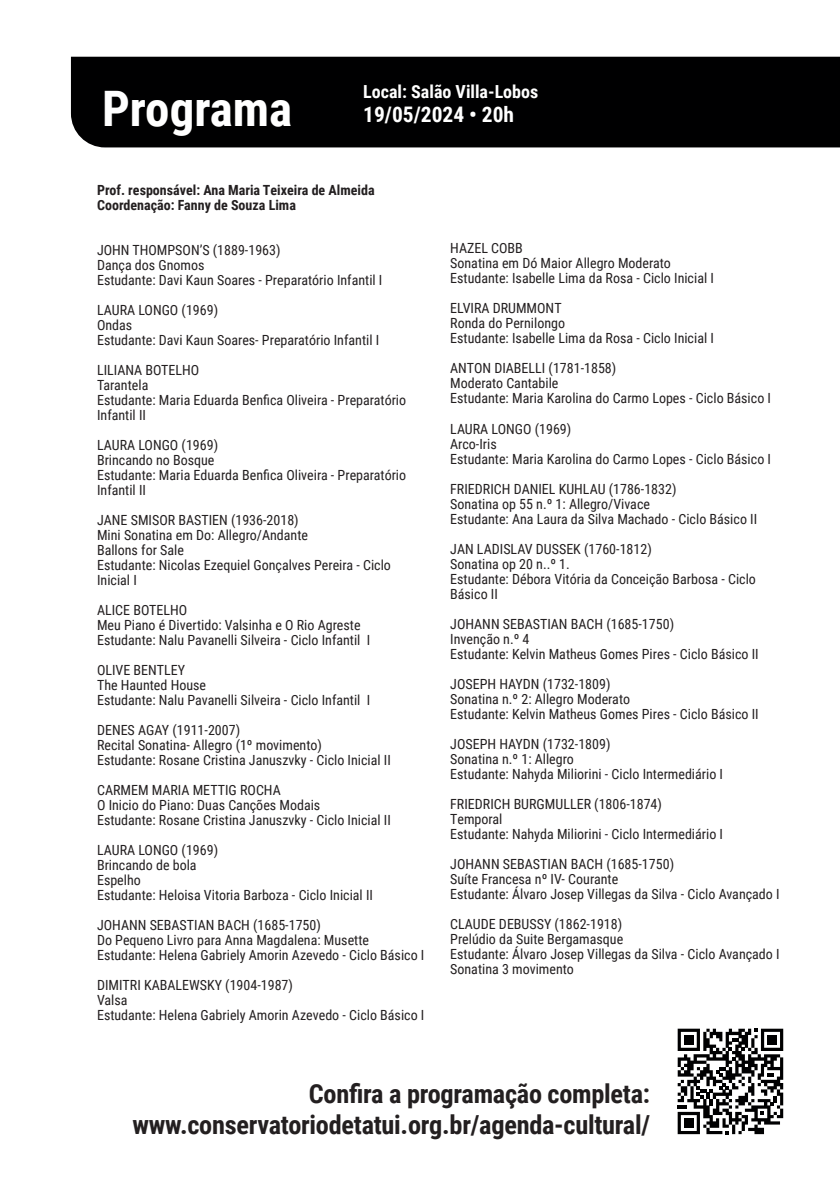
<style>
.page{position:relative;width:840px;height:1191px;background:#fff}
.page>*{position:absolute;margin:0;border:0;box-sizing:border-box;transform-origin:0 0}
.t1{font:700 49px "Roboto Condensed";color:#fff}
.Texto{font:700 26.2px "Roboto Condensed";letter-spacing:-.01em;color:#231f20}
.titulo_programa{font:700 21.4px "Roboto Condensed";color:#fff}
.titulo_programa-2{font:700 18px "Roboto Condensed";color:#fff}
.titulo_programa-3{font:14px "Roboto Condensed";color:#231f20}
.titulo_programa-4{font:700 14px "Roboto Condensed";color:#231f20}
</style>
<div class="page">
<div style="left:71px;top:57px;width:768px;height:90px;background:#000001"></div>
<svg style="left:677px;top:1028px;width:105px;height:106px"></svg>
<p class="t1" style="left:102px;top:74px;width:192px">Programa</p>
<p class="titulo_programa-2" style="left:363px;top:79px;width:176px">Local: Salão Villa-Lobos</p>
<p class="titulo_programa" style="left:363px;top:99px;width:152px">19/05/2024 • 20h</p>
<p class="titulo_programa-4" style="left:97px;top:180px;width:279px">Prof. responsável: Ana Maria Teixeira de Almeida</p>
<p class="titulo_programa-4" style="left:97px;top:195px;width:200px">Coordenação: Fanny de Souza Lima</p>
<p class="titulo_programa-3" style="left:97px;top:240px;width:185px">JOHN THOMPSON’S (1889-1963)</p>
<p class="titulo_programa-3" style="left:97px;top:255px;width:109px">Dança dos Gnomos</p>
<p class="titulo_programa-3" style="left:97px;top:270px;width:287px">Estudante: Davi Kaun Soares - Preparatório Infantil I</p>
<p class="titulo_programa-3" style="left:97px;top:300px;width:122px">LAURA LONGO (1969)</p>
<p class="titulo_programa-3" style="left:97px;top:315px;width:37px">Ondas</p>
<p class="titulo_programa-3" style="left:97px;top:330px;width:283px">Estudante: Davi Kaun Soares- Preparatório Infantil I</p>
<p class="titulo_programa-3" style="left:97px;top:360px;width:104px">LILIANA BOTELHO</p>
<p class="titulo_programa-3" style="left:97px;top:375px;width:53px">Tarantela</p>
<p class="titulo_programa-3" style="left:97px;top:390px;width:310px">Estudante: Maria Eduarda Benfica Oliveira - Preparatório</p>
<p class="titulo_programa-3" style="left:97px;top:405px;width:50px">Infantil II</p>
<p class="titulo_programa-3" style="left:97px;top:435px;width:122px">LAURA LONGO (1969)</p>
<p class="titulo_programa-3" style="left:97px;top:450px;width:119px">Brincando no Bosque</p>
<p class="titulo_programa-3" style="left:97px;top:465px;width:310px">Estudante: Maria Eduarda Benfica Oliveira - Preparatório</p>
<p class="titulo_programa-3" style="left:97px;top:480px;width:50px">Infantil II</p>
<p class="titulo_programa-3" style="left:97px;top:510px;width:203px">JANE SMISOR BASTIEN (1936-2018)</p>
<p class="titulo_programa-3" style="left:97px;top:525px;width:212px">Mini Sonatina em Do: Allegro/Andante</p>
<p class="titulo_programa-3" style="left:97px;top:540px;width:88px">Ballons for Sale</p>
<p class="titulo_programa-3" style="left:97px;top:555px;width:295px">Estudante: Nicolas Ezequiel Gonçalves Pereira - Ciclo</p>
<p class="titulo_programa-3" style="left:97px;top:570px;width:41px">Inicial I</p>
<p class="titulo_programa-3" style="left:97px;top:600px;width:92px">ALICE BOTELHO</p>
<p class="titulo_programa-3" style="left:97px;top:615px;width:265px">Meu Piano é Divertido: Valsinha e O Rio Agreste</p>
<p class="titulo_programa-3" style="left:97px;top:630px;width:275px">Estudante: Nalu Pavanelli Silveira - Ciclo Infantil I</p>
<p class="titulo_programa-3" style="left:97px;top:660px;width:90px">OLIVE BENTLEY</p>
<p class="titulo_programa-3" style="left:97px;top:675px;width:110px">The Haunted House</p>
<p class="titulo_programa-3" style="left:97px;top:690px;width:275px">Estudante: Nalu Pavanelli Silveira - Ciclo Infantil I</p>
<p class="titulo_programa-3" style="left:97px;top:720px;width:144px">DENES AGAY (1911-2007)</p>
<p class="titulo_programa-3" style="left:97px;top:735px;width:226px">Recital Sonatina- Allegro (1º movimento)</p>
<p class="titulo_programa-3" style="left:97px;top:750px;width:295px">Estudante: Rosane Cristina Januszvky - Ciclo Inicial II</p>
<p class="titulo_programa-3" style="left:97px;top:780px;width:185px">CARMEM MARIA METTIG ROCHA</p>
<p class="titulo_programa-3" style="left:97px;top:795px;width:225px">O Inicio do Piano: Duas Canções Modais</p>
<p class="titulo_programa-3" style="left:97px;top:810px;width:295px">Estudante: Rosane Cristina Januszvky - Ciclo Inicial II</p>
<p class="titulo_programa-3" style="left:97px;top:840px;width:122px">LAURA LONGO (1969)</p>
<p class="titulo_programa-3" style="left:97px;top:855px;width:101px">Brincando de bola</p>
<p class="titulo_programa-3" style="left:97px;top:870px;width:45px">Espelho</p>
<p class="titulo_programa-3" style="left:97px;top:885px;width:277px">Estudante: Heloisa Vitoria Barboza - Ciclo Inicial II</p>
<p class="titulo_programa-3" style="left:97px;top:915px;width:225px">JOHANN SEBASTIAN BACH (1685-1750)</p>
<p class="titulo_programa-3" style="left:97px;top:930px;width:273px">Do Pequeno Livro para Anna Magdalena: Musette</p>
<p class="titulo_programa-3" style="left:97px;top:945px;width:329px">Estudante: Helena Gabriely Amorin Azevedo - Ciclo Básico I</p>
<p class="titulo_programa-3" style="left:97px;top:975px;width:197px">DIMITRI KABALEWSKY (1904-1987)</p>
<p class="titulo_programa-3" style="left:97px;top:990px;width:32px">Valsa</p>
<p class="titulo_programa-3" style="left:97px;top:1005px;width:329px">Estudante: Helena Gabriely Amorin Azevedo - Ciclo Básico I</p>
<p class="titulo_programa-3" style="left:450px;top:239px;width:74px">HAZEL COBB</p>
<p class="titulo_programa-3" style="left:450px;top:254px;width:222px">Sonatina em Dó Maior Allegro Moderato</p>
<p class="titulo_programa-3" style="left:450px;top:269px;width:265px">Estudante: Isabelle Lima da Rosa - Ciclo Inicial I</p>
<p class="titulo_programa-3" style="left:450px;top:299px;width:113px">ELVIRA DRUMMONT</p>
<p class="titulo_programa-3" style="left:450px;top:314px;width:116px">Ronda do Pernilongo</p>
<p class="titulo_programa-3" style="left:450px;top:329px;width:265px">Estudante: Isabelle Lima da Rosa - Ciclo Inicial I</p>
<p class="titulo_programa-3" style="left:450px;top:359px;width:167px">ANTON DIABELLI (1781-1858)</p>
<p class="titulo_programa-3" style="left:450px;top:374px;width:110px">Moderato Cantabile</p>
<p class="titulo_programa-3" style="left:450px;top:389px;width:322px">Estudante: Maria Karolina do Carmo Lopes - Ciclo Básico I</p>
<p class="titulo_programa-3" style="left:450px;top:419px;width:122px">LAURA LONGO (1969)</p>
<p class="titulo_programa-3" style="left:450px;top:434px;width:48px">Arco-Iris</p>
<p class="titulo_programa-3" style="left:450px;top:449px;width:322px">Estudante: Maria Karolina do Carmo Lopes - Ciclo Básico I</p>
<p class="titulo_programa-3" style="left:450px;top:479px;width:228px">FRIEDRICH DANIEL KUHLAU (1786-1832)</p>
<p class="titulo_programa-3" style="left:450px;top:494px;width:201px">Sonatina op 55 n.º 1: Allegro/Vivace</p>
<p class="titulo_programa-3" style="left:450px;top:509px;width:308px">Estudante: Ana Laura da Silva Machado - Ciclo Básico II</p>
<p class="titulo_programa-3" style="left:450px;top:539px;width:203px">JAN LADISLAV DUSSEK (1760-1812)</p>
<p class="titulo_programa-3" style="left:450px;top:554px;width:121px">Sonatina op 20 n..º 1.</p>
<p class="titulo_programa-3" style="left:450px;top:569px;width:307px">Estudante: Débora Vitória da Conceição Barbosa - Ciclo</p>
<p class="titulo_programa-3" style="left:450px;top:584px;width:49px">Básico II</p>
<p class="titulo_programa-3" style="left:450px;top:614px;width:225px">JOHANN SEBASTIAN BACH (1685-1750)</p>
<p class="titulo_programa-3" style="left:450px;top:629px;width:81px">Invenção n.º 4</p>
<p class="titulo_programa-3" style="left:450px;top:644px;width:310px">Estudante: Kelvin Matheus Gomes Pires - Ciclo Básico II</p>
<p class="titulo_programa-3" style="left:450px;top:674px;width:162px">JOSEPH HAYDN (1732-1809)</p>
<p class="titulo_programa-3" style="left:450px;top:689px;width:181px">Sonatina n.º 2: Allegro Moderato</p>
<p class="titulo_programa-3" style="left:450px;top:704px;width:310px">Estudante: Kelvin Matheus Gomes Pires - Ciclo Básico II</p>
<p class="titulo_programa-3" style="left:450px;top:734px;width:162px">JOSEPH HAYDN (1732-1809)</p>
<p class="titulo_programa-3" style="left:450px;top:749px;width:125px">Sonatina n.º 1: Allegro</p>
<p class="titulo_programa-3" style="left:450px;top:764px;width:274px">Estudante: Nahyda Miliorini - Ciclo Intermediário I</p>
<p class="titulo_programa-3" style="left:450px;top:794px;width:213px">FRIEDRICH BURGMULLER (1806-1874)</p>
<p class="titulo_programa-3" style="left:450px;top:809px;width:54px">Temporal</p>
<p class="titulo_programa-3" style="left:450px;top:824px;width:274px">Estudante: Nahyda Miliorini - Ciclo Intermediário I</p>
<p class="titulo_programa-3" style="left:450px;top:854px;width:225px">JOHANN SEBASTIAN BACH (1685-1750)</p>
<p class="titulo_programa-3" style="left:450px;top:869px;width:169px">Suíte Francesa nº IV- Courante</p>
<p class="titulo_programa-3" style="left:450px;top:884px;width:331px">Estudante: Álvaro Josep Villegas da Silva - Ciclo Avançado I</p>
<p class="titulo_programa-3" style="left:450px;top:914px;width:173px">CLAUDE DEBUSSY (1862-1918)</p>
<p class="titulo_programa-3" style="left:450px;top:929px;width:174px">Prelúdio da Suite Bergamasque</p>
<p class="titulo_programa-3" style="left:450px;top:944px;width:331px">Estudante: Álvaro Josep Villegas da Silva - Ciclo Avançado I</p>
<p class="titulo_programa-3" style="left:450px;top:959px;width:125px">Sonatina 3 movimento</p>
<p class="Texto" style="left:309px;top:1075px;width:342px">Confira a programação completa:</p>
<p class="Texto" style="left:132px;top:1106px;width:518px">www.conservatoriodetatui.org.br/agenda-cultural/</p>
</div>
